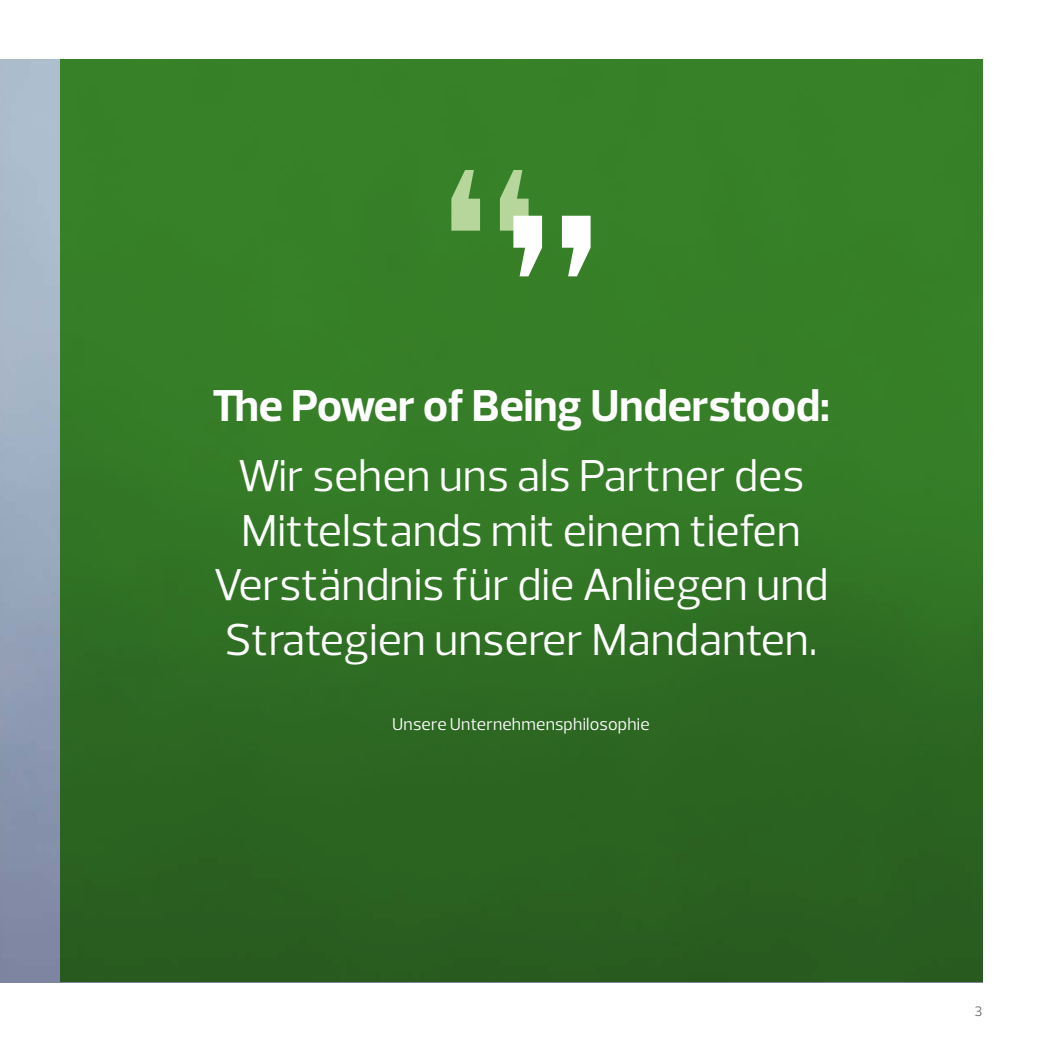
<style>
.page{position:relative;width:1042px;height:1042px;background:#fff}
.page>*{position:absolute;margin:0;border:0;box-sizing:border-box;transform-origin:0 0}
.t1{font:45.5px/54.6px "Prelo";color:#fff;text-align:center}
.t2{font:700 45.5px "Prelo";color:#fff}
.t3{font:17.5px "Prelo";letter-spacing:.01em;color:#fff}
.t4{font:14px "Prelo";color:#666665}
</style>
<div class="page">
<div style="left:60px;top:60px;width:922px;height:922px;background:linear-gradient(to bottom,#3a892a,#295d20)"></div>
<svg style="left:451px;top:170px;width:139px;height:106px"></svg>
<p class="t2" style="left:212px;top:378px;width:619px">The Power of Being Understood:</p>
<p class="t1" style="left:213px;top:449px;width:617px">Wir sehen uns als Partner des<br>Mittelstands mit einem tiefen<br>Verständnis für die Anliegen und<br>Strategien unserer Mandanten.</p>
<p class="t3" style="left:392px;top:713px;width:259px">Unsere Unternehmensphilosophie</p>
<p class="t4" style="left:974px;top:1003px;width:9px">3</p>
</div>
